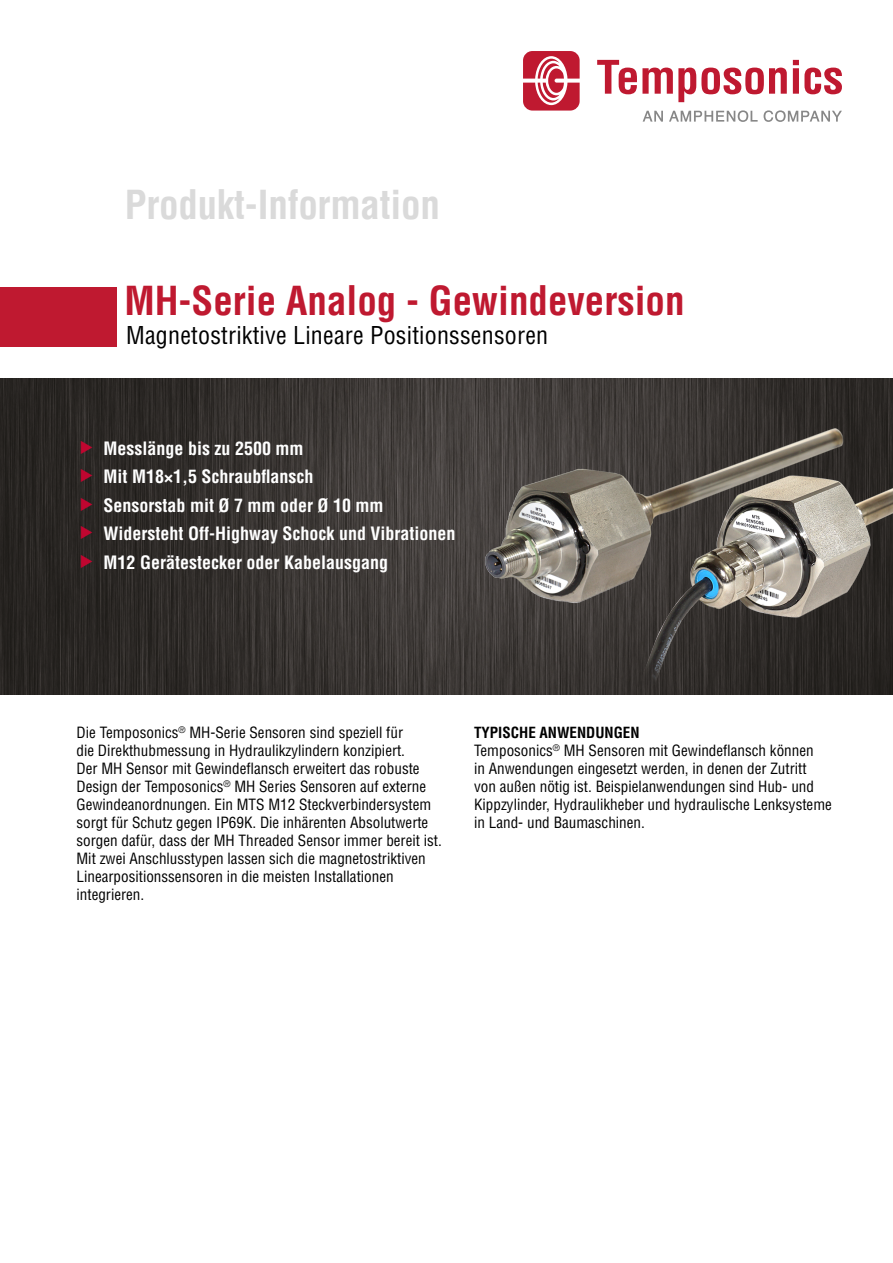
<style>
.page{position:relative;width:893px;height:1263px;background:#fff}
.page>*{position:absolute;margin:0;border:0;box-sizing:border-box;transform-origin:0 0}
.Document_Type{font:700 condensed 39px "Helvetica LT Pro";color:#bf1930}
.Continous_text{font:700 condensed 39px "Helvetica LT Pro";letter-spacing:-.005em;color:#dadada}
.t1{font:condensed 24px "Helvetica LT Std";letter-spacing:.01em;color:#000}
.t2{font:700 condensed 18px "Helvetica LT Std";color:#fff}
.t3{font:condensed 15.15px/18px "Helvetica LT Std";color:#000}
.t4{font:700 condensed 15px "Helvetica LT Std";color:#000}
</style>
<div class="page">
<img style="left:0;top:378px;width:893px;height:316px">
<img style="left:408px;top:394px;width:485px;height:291px">
<div style="left:0;top:287px;width:116px;height:60px;background:#bf1930"></div>
<svg style="left:597px;top:60px;width:190px;height:42px"></svg>
<svg style="left:793px;top:60px;width:49px;height:34px"></svg>
<svg style="left:643px;top:111px;width:20px;height:11px"></svg>
<svg style="left:669px;top:110px;width:89px;height:12px"></svg>
<svg style="left:764px;top:110px;width:78px;height:12px"></svg>
<svg style="left:523px;top:51px;width:57px;height:60px"></svg>
<svg style="left:81px;top:440px;width:11px;height:14px"></svg>
<svg style="left:81px;top:469px;width:11px;height:13px"></svg>
<svg style="left:81px;top:497px;width:11px;height:14px"></svg>
<svg style="left:81px;top:526px;width:11px;height:13px"></svg>
<svg style="left:81px;top:554px;width:11px;height:14px"></svg>
<p class="Continous_text" style="left:125px;top:179px;width:317px">Produkt-Information</p>
<p class="Document_Type" style="left:124px;top:275px;width:562px">MH-Serie Analog - Gewindeversion</p>
<p class="t1" style="left:126px;top:320px;width:424px">Magnetostriktive Lineare Positionssensoren</p>
<p class="t2" style="left:104px;top:437px;width:201px">Messlänge bis zu 2500 mm</p>
<p class="t2" style="left:104px;top:465px;width:211px">Mit M18×1,5 Schraubflansch</p>
<p class="t2" style="left:104px;top:494px;width:282px">Sensorstab mit Ø 7 mm oder Ø 10 mm</p>
<p class="t2" style="left:104px;top:522px;width:353px">Widersteht Off-Highway Schock und Vibrationen</p>
<p class="t2" style="left:104px;top:551px;width:286px">M12 Gerätestecker oder Kabelausgang</p>
<p class="t3" style="left:77px;top:723px;width:367px">Die Temposonics<sup>®</sup> MH-Serie Sensoren sind speziell für<br>die Direkthubmessung in Hydraulikzylindern konzipiert.<br>Der MH Sensor mit Gewindeflansch erweitert das robuste Design der Temposonics<sup>®</sup> MH Series Sensoren auf externe Gewindeanordnungen. Ein MTS M12 Steckverbindersystem sorgt für Schutz gegen IP69K. Die inhärenten Absolutwerte sorgen dafür, dass der MH Threaded Sensor immer bereit ist.<br>Mit zwei Anschlusstypen lassen sich die magnetostriktiven Linearpositionssensoren in die meisten Installationen integrieren.</p>
<p class="t4" style="left:474px;top:723px;width:167px">TYPISCHE ANWENDUNGEN</p>
<p class="t3" style="left:474px;top:741px;width:359px">Temposonics<sup>®</sup> MH Sensoren mit Gewindeflansch können<br>in Anwendungen eingesetzt werden, in denen der Zutritt von außen nötig ist. Beispielanwendungen sind Hub- und Kippzylinder, Hydraulikheber und hydraulische Lenksysteme in Land- und Baumaschinen.</p>
</div>
